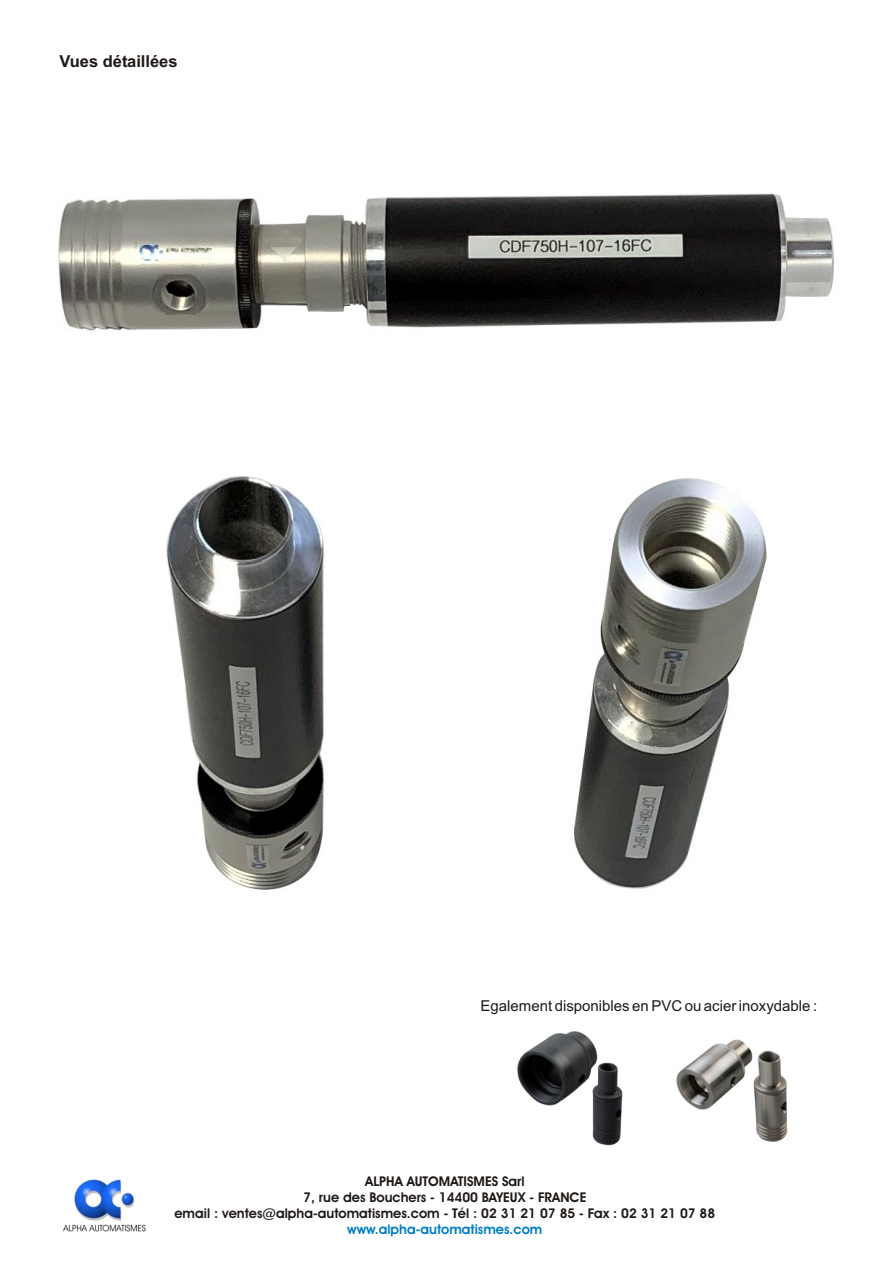
<style>
.page{position:relative;width:894px;height:1263px;background:#fff}
.page>*{position:absolute;margin:0;border:0;box-sizing:border-box;transform-origin:0 0}
.t1{font:700 16.5px "Arial";color:#1f1a17}
.t2{font:15px "Arial";color:#1f1a17}
.t3{font:13.5px/16px "Avant Garde Bk BT";color:#1f1a17;text-align:center}
.t4{font:13.5px "Avant Garde Bk BT";color:#007dc2}
</style>
<div class="page">
<img style="left:63px;top:1180px;width:83px;height:52px">
<img style="left:517px;top:1031px;width:271px;height:115px">
<img style="left:58px;top:193px;width:776px;height:138px">
<img style="left:166px;top:476px;width:158px;height:414px">
<img style="left:573px;top:478px;width:194px;height:411px">
<p class="t1" style="left:59px;top:55px;width:120px">Vues détaillées</p>
<p class="t2" style="left:481px;top:1000px;width:338px">Egalement disponibles en PVC ou acier inoxydable :</p>
<p class="t3" style="left:174px;top:1174px;width:542px">ALPHA AUTOMATISMES Sarl<br>7, rue des Bouchers - 14400 BAYEUX - FRANCE<br>email : ventes@alpha-automatismes.com - Tél : 02 31 21 07 85 - Fax : 02 31 21 07 88</p>
<p class="t4" style="left:347px;top:1224px;width:197px">www.alpha-automatismes.com</p>
</div>
